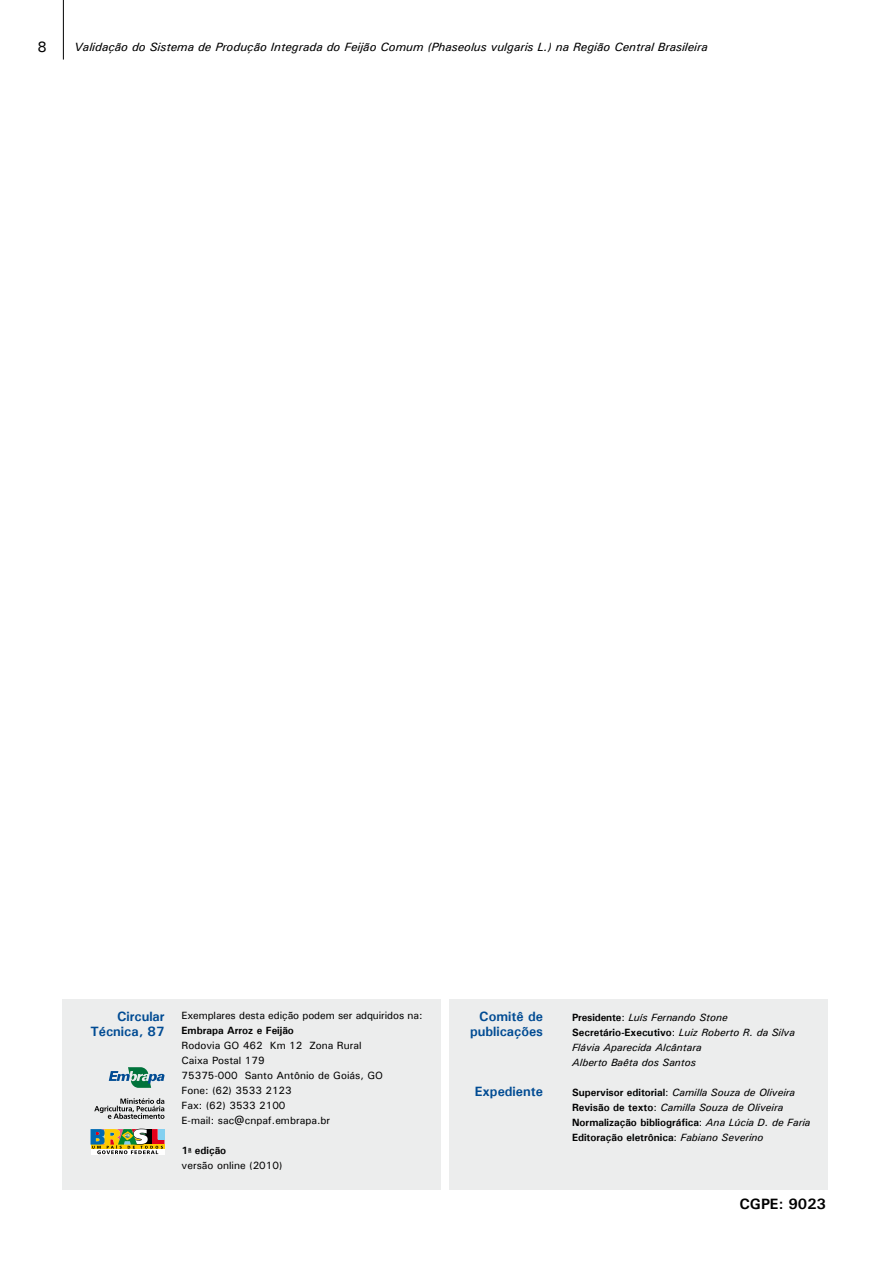
<style>
.page{position:relative;width:893px;height:1263px;background:#fff}
.page>*{position:absolute;margin:0;border:0;box-sizing:border-box;transform-origin:0 0}
.t1{font:700 15px "Univers";color:#000}
.t2{font:500 15px "Univers";color:#000}
.t3{font:700 13.5px/15px "Univers";color:#004b93;text-align:right}
.t4{font:italic 500 12px "Univers";color:#000}
.t5{font:500 10.5px/15px "Univers";color:#000}
.t6{font:700 10.5px/15px "Univers";color:#000}
.t7{font:italic 500 10.5px/15px "Univers";color:#000}
.s1{font-weight:700}
.s2{font-weight:700;font-style:normal}
.s3{font-style:normal}
.s4{font-weight:500}
.s5{font-weight:500;font-style:italic}
</style>
<div class="page">
<hr style="left:63px;top:0;width:1px;height:60px;background:#000">
<div style="left:449px;top:999px;width:379px;height:190px;background:#eceded"></div>
<div style="left:62px;top:999px;width:379px;height:190px;background:#eceded"></div>
<svg style="left:91px;top:1154px;width:73px;height:1px"></svg>
<svg style="left:91px;top:1129px;width:73px;height:25px;background:#a19863"></svg>
<svg style="left:109px;top:1067px;width:55px;height:21px"></svg>
<svg style="left:94px;top:1098px;width:70px;height:21px"></svg>
<h1 class="t2" style="left:37px;top:37px;width:11px">8</h1>
<p class="t4" style="left:74px;top:39px;width:635px">Validação do Sistema de Produção Integrada do Feijão Comum (Phaseolus vulgaris L.) na Região Central Brasileira</p>
<p class="t3" style="left:90px;top:1009px;width:76px">Circular<br>Técnica, 87</p>
<p class="t5" style="left:182px;top:1008px;width:242px">Exemplares desta edição podem ser adquiridos na:</p>
<p class="t6" style="left:182px;top:1023px;width:114px">Embrapa Arroz e Feijão</p>
<p class="t5" style="left:182px;top:1038px;width:203px">Rodovia GO 462 Km 12 Zona Rural<br>Caixa Postal 179<br>75375-000 Santo Antônio de Goiás, GO<br>Fone: (62) 3533 2123<br>Fax: (62) 3533 2100<br>E-mail: sac@cnpaf.embrapa.br</p>
<p class="t5" style="left:182px;top:1143px;width:102px"><span class="s1">1</span><sup>a</sup> <span class="s1">edição<br></span>versão online (2010)</p>
<p class="t3" style="left:470px;top:1009px;width:74px">Comitê de publicações</p>
<p class="t3" style="left:475px;top:1084px;width:70px">Expediente</p>
<p class="t7" style="left:572px;top:1010px;width:224px"><span class="s2">Presidente</span><span class="s3">:</span> Luís Fernando Stone <span class="s2">Secretário-Executivo</span><span class="s3">:</span> Luiz Roberto R. da Silva Flávia Aparecida Alcântara<br>Alberto Baêta dos Santos</p>
<p class="t6" style="left:572px;top:1085px;width:240px">Supervisor editorial<span class="s4">:</span> <span class="s5">Camilla Souza de Oliveira </span>Revisão de texto<span class="s4">:</span> <span class="s5">Camilla Souza de Oliveira </span>Normalização bibliográfica<span class="s4">:</span> <span class="s5">Ana Lúcia D. de Faria </span>Editoração eletrônica<span class="s4">:</span> <span class="s5">Fabiano Severino</span></p>
<h1 class="t1" style="left:739px;top:1194px;width:88px">CGPE: 9023</h1>
</div>
